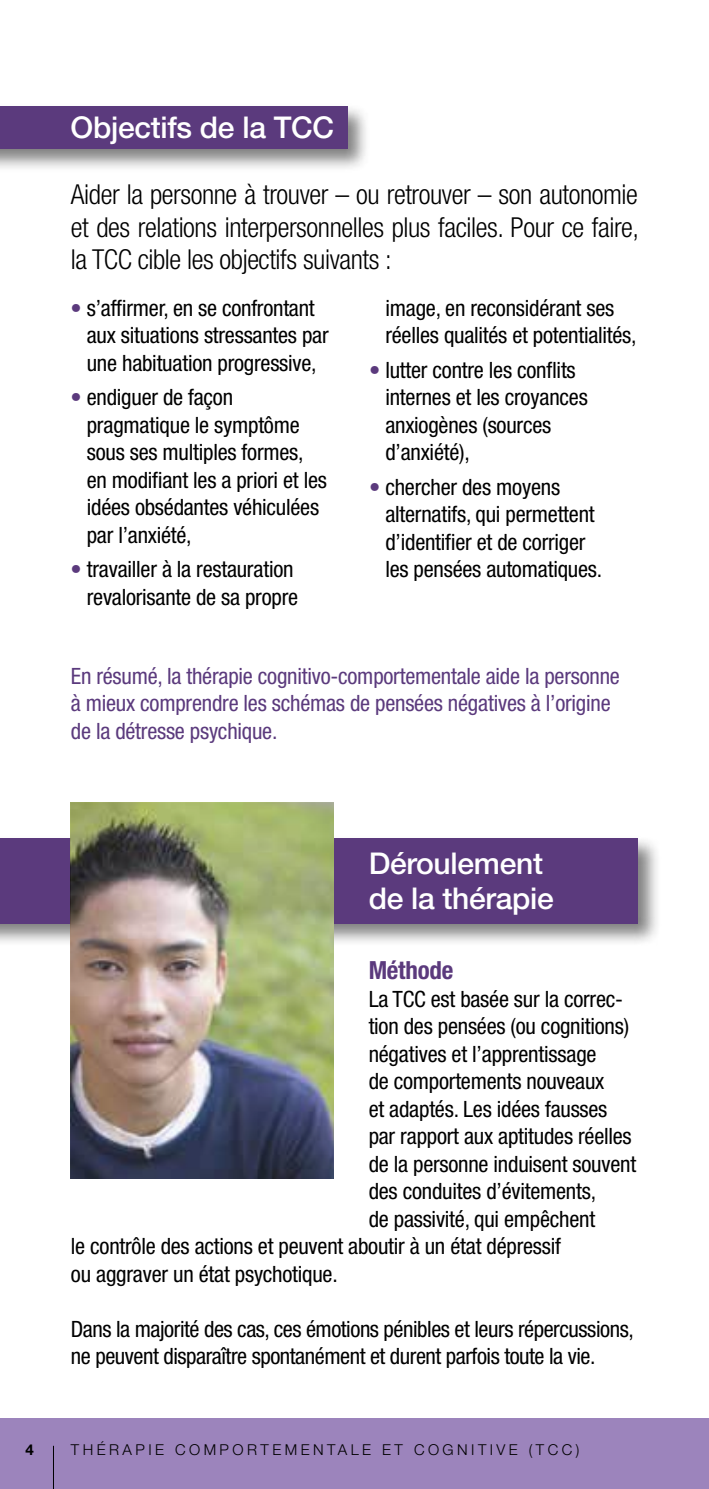
<style>
.page{position:relative;width:709px;height:1489px;background:#fff}
.page>*{position:absolute;margin:0;border:0;box-sizing:border-box;transform-origin:0 0}
.t1{font:500 30px/35px "Helvetica Neue LT Pro";letter-spacing:-.01em;color:#fff}
.t2{font:300 condensed 27.5px/32.5px "Helvetica Neue LT Pro";letter-spacing:-.015em;color:#000;text-align:justify}
.t3{font:700 condensed 25px "Helvetica Neue LT Pro";letter-spacing:-.01em;color:#5b3a7d}
.t4{font:condensed 22.5px/27.5px "Helvetica Neue LT Pro";letter-spacing:-.01em;color:#000}
.t5{font:condensed 22.5px/27.5px "Helvetica Neue LT Pro";letter-spacing:-.01em;color:#5b3a7d}
.t6{font:300 15px "Helvetica Neue LT Pro";letter-spacing:.23em;color:#000}
.t7{font:700 15px "Helvetica Neue LT Pro";color:#000}
.s1{font-weight:300;color:#5b3a7d}
</style>
<div class="page">
<div style="left:0;top:1417px;width:709px;height:71px;background:#9c84bc"></div>
<div style="left:0;top:103px;width:371px;height:70px;background:#000;opacity:.5"></div>
<div style="left:0;top:106px;width:347px;height:43px;background:#5b3a7d"></div>
<div style="left:0;top:834px;width:662px;height:113px;background:#000;opacity:.5"></div>
<div style="left:0;top:838px;width:637px;height:85px;background:#5b3a7d"></div>
<img style="left:71px;top:803px;width:262px;height:375px">
<hr style="left:53px;top:1445px;width:1px;height:43px;background:#000">
<h1 class="t1" style="left:71px;top:110px;width:265px">Objectifs de la TCC</h1>
<p class="t2" style="left:71px;top:178px;width:570px">Aider la personne à trouver – ou retrouver – son autonomie et des relations interpersonnelles plus faciles. Pour ce faire, la TCC cible les objectifs suivants :</p>
<p class="t4" style="left:87px;top:293px;width:243px;text-indent:-16px"><span class="s1">•</span> s’affirmer, en se confrontant aux situations stressantes par une habituation progressive,</p>
<p class="t4" style="left:87px;top:383px;width:242px;text-indent:-16px"><span class="s1">•</span> endiguer de façon pragmatique le symptôme sous ses multiples formes, en modifiant les a priori et les idées obsédantes véhiculées par l’anxiété,</p>
<p class="t4" style="left:71px;top:555px;width:229px;text-align:right"><span class="s1">•</span> travailler à la restauration revalorisante de sa propre</p>
<p class="t4" style="left:385px;top:293px;width:253px">image, en reconsidérant ses réelles qualités et potentialités,</p>
<p class="t4" style="left:385px;top:355px;width:204px;text-indent:-16px"><span class="s1">•</span> lutter contre les conflits internes et les croyances anxiogènes (sources d’anxiété),</p>
<p class="t4" style="left:385px;top:473px;width:218px;text-indent:-16px"><span class="s1">•</span> chercher des moyens alternatifs, qui permettent d’identifier et de corriger les pensées automatiques.</p>
<p class="t5" style="left:71px;top:661px;width:550px">En résumé, la thérapie cognitivo-comportementale aide la personne à mieux comprendre les schémas de pensées négatives à l’origine de la détresse psychique.</p>
<h1 class="t1" style="left:369px;top:845px;width:187px">Déroulement de la thérapie</h1>
<p class="t3" style="left:369px;top:955px;width:86px">Méthode</p>
<p class="t4" style="left:369px;top:984px;width:256px">La TCC est basée sur la correc-</p>
<p class="t4" style="left:369px;top:1012px;width:262px">tion des pensées (ou cognitions)</p>
<p class="t4" style="left:369px;top:1039px;width:229px">négatives et l’apprentissage</p>
<p class="t4" style="left:369px;top:1067px;width:237px">de comportements nouveaux</p>
<p class="t4" style="left:369px;top:1094px;width:240px">et adaptés. Les idées fausses</p>
<p class="t4" style="left:369px;top:1122px;width:265px">par rapport aux aptitudes réelles</p>
<p class="t4" style="left:369px;top:1149px;width:269px">de la personne induisent souvent</p>
<p class="t4" style="left:369px;top:1177px;width:229px">des conduites d’évitements,</p>
<p class="t4" style="left:369px;top:1204px;width:228px">de passivité, qui empêchent</p>
<p class="t4" style="left:71px;top:1232px;width:491px">le contrôle des actions et peuvent aboutir à un état dépressif</p>
<p class="t4" style="left:71px;top:1259px;width:268px">ou aggraver un état psychotique.</p>
<p class="t4" style="left:71px;top:1314px;width:564px">Dans la majorité des cas, ces émotions pénibles et leurs répercussions, ne peuvent disparaître spontanément et durent parfois toute la vie.</p>
<p class="t7" style="left:26px;top:1440px;width:10px">4</p>
<p class="t6" style="left:71px;top:1439px;width:510px">THÉRAPIE COMPORTEMENTALE ET COGNITIVE (TCC)</p>
</div>
